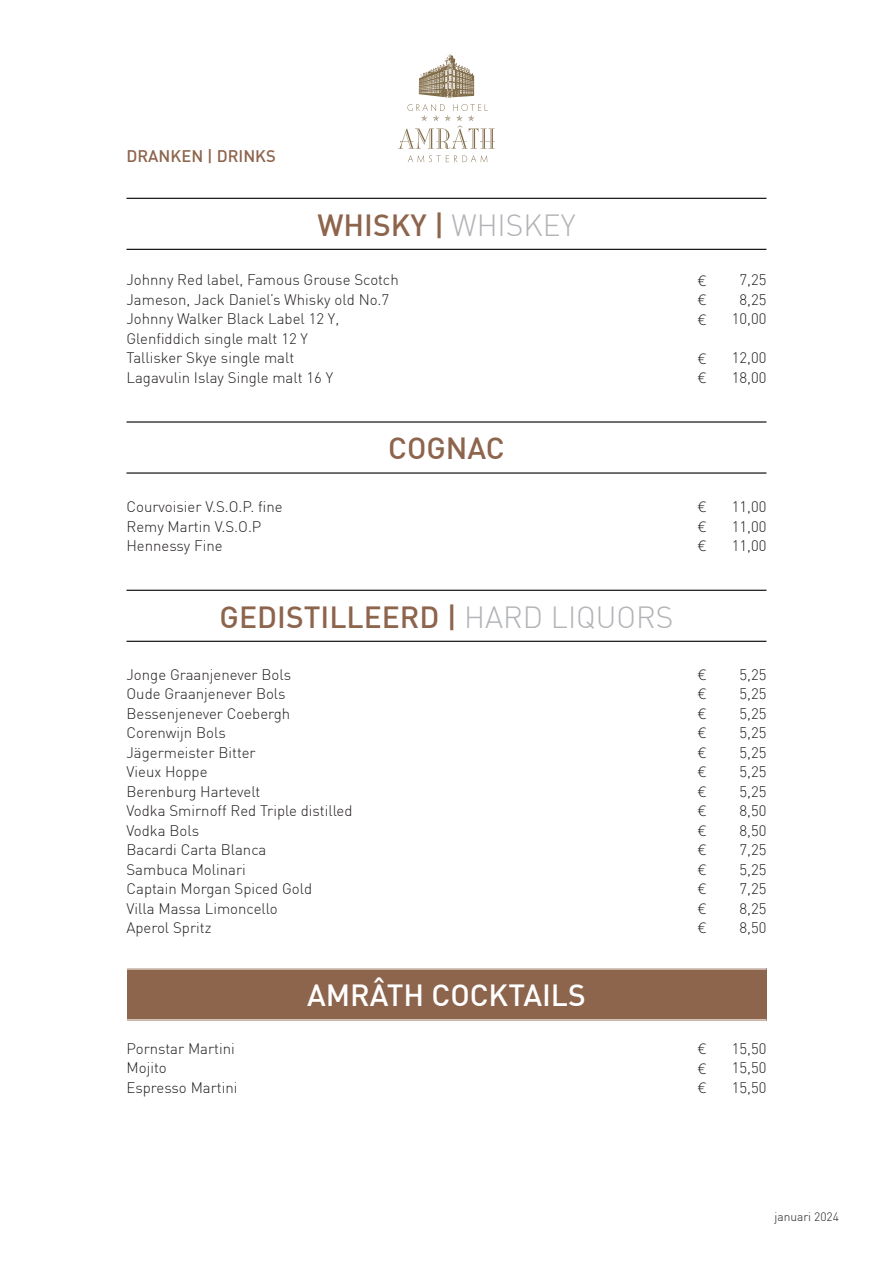
<style>
.page{position:relative;width:893px;height:1263px;background:#fff}
.page>*{position:absolute;margin:0;border:0;box-sizing:border-box;transform-origin:0 0}
.t1{font:500 30px "DIN";color:#8d644c}
.t2{font:500 30px "DIN";color:#fff}
.t3{font:500 16.5px "DIN";color:#8d644c}
.t4{font:300 15px/19.5px "DIN";color:#231f20}
.t5{font:300 15px/19.5px "Akkurat";color:#231f20;text-align:justify}
.t6{font:300 12px "DIN";color:#231f20}
.s1{font-weight:300;color:#b2b3b7}
</style>
<div class="page">
<div style="left:126px;top:968px;width:640px;height:52px;background:#8d644c"></div>
<hr style="left:126px;top:198px;width:640px;height:1px;background:#000">
<hr style="left:126px;top:249px;width:640px;height:1px;background:#000">
<hr style="left:126px;top:421px;width:640px;height:2px;background:#000">
<hr style="left:126px;top:472px;width:640px;height:2px;background:#000">
<hr style="left:126px;top:590px;width:640px;height:1px;background:#000">
<hr style="left:126px;top:641px;width:640px;height:1px;background:#000">
<hr style="left:126px;top:968px;width:640px;height:1px;background:#fff">
<hr style="left:126px;top:1019px;width:640px;height:1px;background:#fff">
<svg style="left:398px;top:104px;width:97px;height:45px"></svg>
<svg style="left:408px;top:155px;width:79px;height:7px"></svg>
<svg style="left:419px;top:54px;width:55px;height:44px"></svg>
<p class="t3" style="left:126px;top:146px;width:151px">DRANKEN | DRINKS</p>
<h1 class="t1" style="left:317px;top:206px;width:260px">WHISKY | <span class="s1">WHISKEY</span></h1>
<p class="t4" style="left:126px;top:270px;width:274px">Johnny Red label, Famous Grouse Scotch<br>Jameson, Jack Daniel’s Whisky old No.7<br>Johnny Walker Black Label 12 Y,<br>Glenfiddich single malt 12 Y<br>Tallisker Skye single malt<br>Lagavulin Islay Single malt 16 Y</p>
<p class="t5" style="left:697px;top:271px;width:10px">€ € €</p>
<p class="t5" style="left:697px;top:349px;width:10px">€ €</p>
<h1 class="t1" style="left:388px;top:429px;width:118px">COGNAC</h1>
<p class="t4" style="left:732px;top:270px;width:36px;text-align:center">7,25<br>8,25<br>10,00</p>
<p class="t4" style="left:732px;top:348px;width:36px">12,00<br>18,00</p>
<p class="t4" style="left:126px;top:497px;width:158px">Courvoisier V.S.O.P. fine<br>Remy Martin V.S.O.P<br>Hennessy Fine</p>
<p class="t5" style="left:697px;top:498px;width:10px">€ € €</p>
<p class="t4" style="left:732px;top:497px;width:36px;text-align:justify">11,00<br>11,00<br>11,00</p>
<h1 class="t1" style="left:220px;top:598px;width:455px">GEDISTILLEERD | <span class="s1">HARD LIQUORS</span></h1>
<p class="t4" style="left:126px;top:664px;width:228px">Jonge Graanjenever Bols<br>Oude Graanjenever Bols<br>Bessenjenever Coebergh<br>Corenwijn Bols<br>Jägermeister Bitter<br>Vieux Hoppe<br>Berenburg Hartevelt<br>Vodka Smirnoff Red Triple distilled<br>Vodka Bols<br>Bacardi Carta Blanca<br>Sambuca Molinari<br>Captain Morgan Spiced Gold<br>Villa Massa Limoncello<br>Aperol Spritz</p>
<p class="t5" style="left:697px;top:665px;width:10px">€ € € € € € € € € € € € € €</p>
<p class="t4" style="left:739px;top:664px;width:28px;text-align:justify">5,25<br>5,25<br>5,25<br>5,25<br>5,25<br>5,25<br>5,25<br>8,50<br>8,50<br>7,25<br>5,25<br>7,25<br>8,25<br>8,50</p>
<h1 class="t2" style="left:307px;top:976px;width:280px">AMRÂTH COCKTAILS</h1>
<p class="t4" style="left:126px;top:1039px;width:113px">Pornstar Martini<br>Mojito<br>Espresso Martini</p>
<p class="t5" style="left:697px;top:1039px;width:10px">€ € €</p>
<p class="t4" style="left:732px;top:1039px;width:36px;text-align:justify">15,50<br>15,50<br>15,50</p>
<p class="t6" style="left:774px;top:1209px;width:66px">januari 2024</p>
</div>
